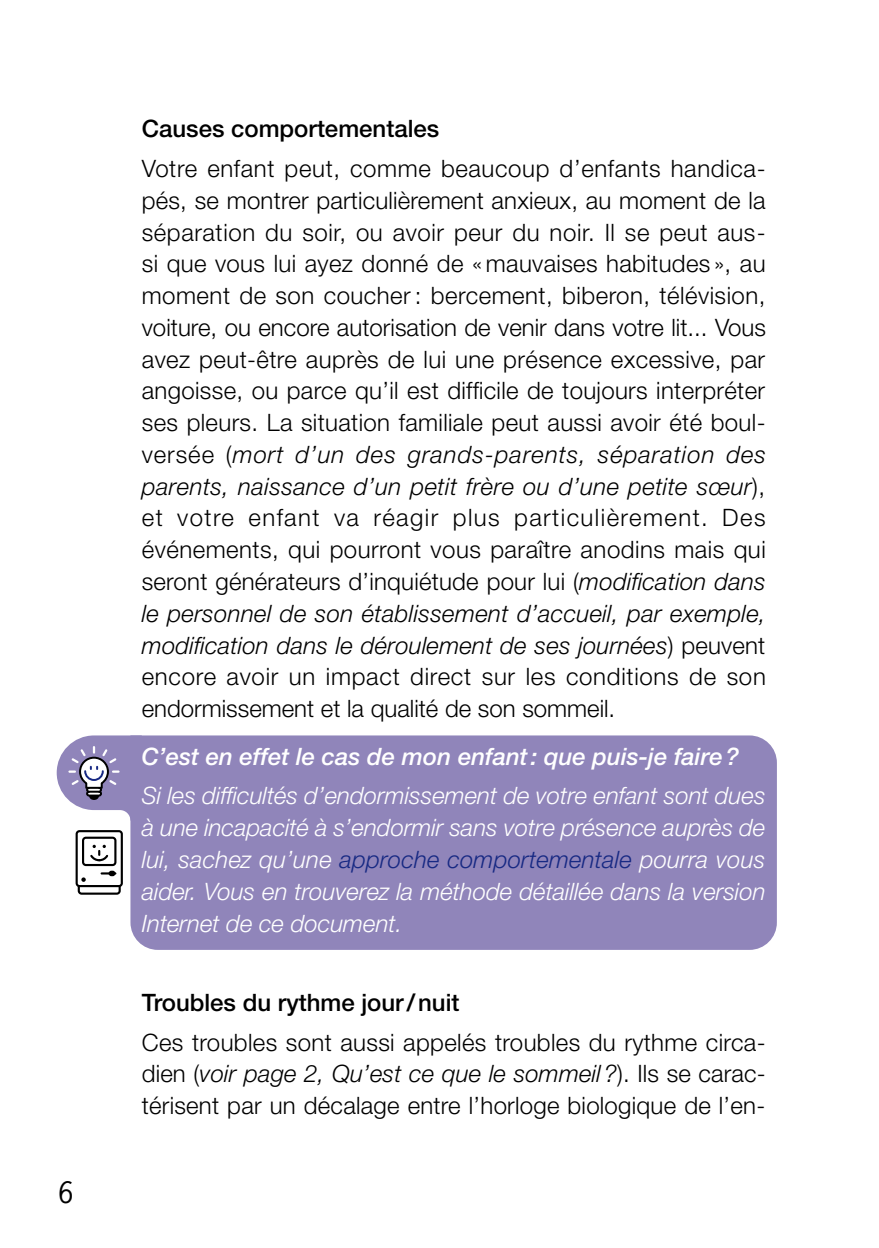
<style>
.page{position:relative;width:879px;height:1248px;background:#fff}
.page>*{position:absolute;margin:0;border:0;box-sizing:border-box;transform-origin:0 0}
.t1{font:700 30px "Letter Gothic Std";color:#000}
.t2{font:300 24px/31.8px "Helvetica Neue";letter-spacing:.01em;color:#000;text-align:justify}
.t3{font:italic 300 24px/31.8px "Helvetica Neue";color:#fff;text-align:justify}
.t4{font:500 24px "Helvetica Neue";color:#000}
.t5{font:italic 500 24px "Helvetica Neue";color:#fff}
.s1{font-style:italic}
.s2{color:#172983}
</style>
<div class="page">
<div style="left:130px;top:735px;width:647px;height:214px;background:#9085ba;border-radius:27px"></div>
<svg style="left:57px;top:735px;width:85px;height:85px"></svg>
<div style="left:76px;top:830px;width:47px;height:57px;border:2px solid #000;border-radius:3px"></div>
<div style="left:82px;top:836px;width:34px;height:30px;border:2px solid #000;border-radius:3px"></div>
<svg style="left:77px;top:870px;width:45px;height:25px"></svg>
<svg style="left:90px;top:844px;width:19px;height:18px"></svg>
<p class="t1" style="left:57px;top:1173px;width:20px">6</p>
<p class="t4" style="left:142px;top:114px;width:299px">Causes comportementales</p>
<p class="t2" style="left:142px;top:152px;width:626px">Votre enfant peut, comme beaucoup d’enfants handica&shy;pés, se montrer particulièrement anxieux, au moment de la séparation du soir, ou avoir peur du noir. Il se peut aus&shy;si que vous lui ayez donné de « mauvaises habitudes », au moment de son coucher : bercement, biberon, télévision, voiture, ou encore autorisation de venir dans votre lit... Vous avez peut-être auprès de lui une présence excessive, par angoisse, ou parce qu’il est difficile de toujours interpréter ses pleurs. La situation familiale peut aussi avoir été boul&shy;versée (<span class="s1">mort d’un des grands-parents, séparation des parents, naissance d’un petit frère ou d’une petite sœur</span>), et votre enfant va réagir plus particulièrement. Des événements, qui pourront vous paraître anodins mais qui seront générateurs d’inquiétude pour lui (<span class="s1">modification dans le personnel de son établissement d’accueil, par exemple, modification dans le déroulement de ses journées</span>) peuvent encore avoir un impact direct sur les conditions de son endormissement et la qualité de son sommeil.</p>
<p class="t5" style="left:142px;top:742px;width:599px">C’est en effet le cas de mon enfant: que puis-je faire?</p>
<p class="t3" style="left:142px;top:779px;width:625px">Si les difficultés d’endormissement de votre enfant sont dues à une incapacité à s’endormir sans votre présence auprès de lui, sachez qu’une <span class="s2">approche comportementale</span> pourra vous aider. Vous en trouverez la méthode détaillée dans la version Internet de ce document.</p>
<p class="t4" style="left:142px;top:988px;width:319px">Troubles du rythme jour/nuit</p>
<p class="t2" style="left:142px;top:1025px;width:625px">Ces troubles sont aussi appelés troubles du rythme circa&shy;dien (<span class="s1">voir page 2, Qu’est ce que le sommeil?</span>). Ils se carac&shy;térisent par un décalage entre l’horloge biologique de l’en-</p>
</div>
